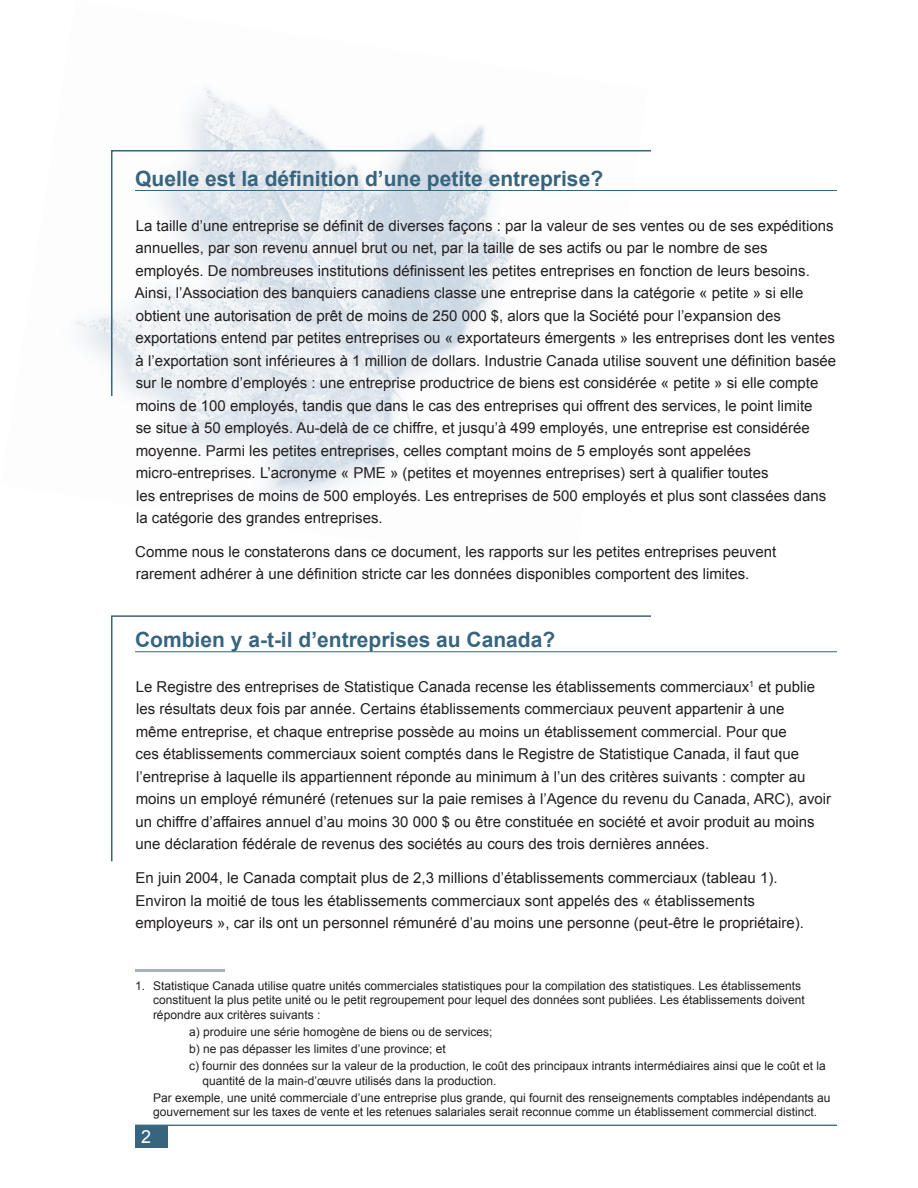
<style>
.page{position:relative;width:918px;height:1188px;background:#fff}
.page>*{position:absolute;margin:0;border:0;box-sizing:border-box;transform-origin:0 0}
.t1{font:700 21px "Arial";color:#37647e}
.t2{font:18px "Arial";color:#fff}
.t3{font:15px/22.5px "Arial";color:#231f20}
.t4{font:12px/17.2px "Arial";color:#231f20}
</style>
<div class="page">
<div style="left:135px;top:1125px;width:32px;height:23px;background:#37647e"></div>
<img style="left:75px;top:87px;width:410px;height:414px">
<svg style="left:110px;top:149px;width:541px;height:249px"></svg>
<hr style="left:135px;top:1125px;width:702px;height:1px;background:#386e8f">
<hr style="left:135px;top:190px;width:702px;height:1px;background:#37647e">
<hr style="left:135px;top:651px;width:702px;height:1px;background:#37647e">
<hr style="left:135px;top:969px;width:90px;height:3px;background:#a5afbd">
<svg style="left:111px;top:615px;width:541px;height:247px"></svg>
<h1 class="t1" style="left:135px;top:164px;width:469px">Quelle est la définition d’une petite entreprise?</h1>
<p class="t3" style="left:135px;top:214px;width:703px">La taille d’une entreprise se définit de diverses façons : par la valeur de ses ventes ou de ses expéditions annuelles, par son revenu annuel brut ou net, par la taille de ses actifs ou par le nombre de ses employés. De nombreuses institutions définissent les petites entreprises en fonction de leurs besoins.<br>Ainsi, l’Association des banquiers canadiens classe une entreprise dans la catégorie « petite » si elle obtient une autorisation de prêt de moins de 250 000 $, alors que la Société pour l’expansion des exportations entend par petites entreprises ou « exportateurs émergents » les entreprises dont les ventes à l’exportation sont inférieures à 1 million de dollars. Industrie Canada utilise souvent une définition basée sur le nombre d’employés : une entreprise productrice de biens est considérée « petite » si elle compte moins de 100 employés, tandis que dans le cas des entreprises qui offrent des services, le point limite<br>se situe à 50 employés. Au-delà de ce chiffre, et jusqu’à 499 employés, une entreprise est considérée moyenne. Parmi les petites entreprises, celles comptant moins de 5 employés sont appelées micro-entreprises. L’acronyme « PME » (petites et moyennes entreprises) sert à qualifier toutes<br>les entreprises de moins de 500 employés. Les entreprises de 500 employés et plus sont classées dans la catégorie des grandes entreprises.</p>
<p class="t3" style="left:135px;top:541px;width:643px">Comme nous le constaterons dans ce document, les rapports sur les petites entreprises peuvent rarement adhérer à une définition stricte car les données disponibles comportent des limites.</p>
<h1 class="t1" style="left:135px;top:626px;width:422px">Combien y a-t-il d’entreprises au Canada?</h1>
<p class="t3" style="left:136px;top:676px;width:697px">Le Registre des entreprises de Statistique Canada recense les établissements commerciaux<sup>1</sup> et publie les résultats deux fois par année. Certains établissements commerciaux peuvent appartenir à une<br>même entreprise, et chaque entreprise possède au moins un établissement commercial. Pour que<br>ces établissements commerciaux soient comptés dans le Registre de Statistique Canada, il faut que l’entreprise à laquelle ils appartiennent réponde au minimum à l’un des critères suivants : compter au moins un employé rémunéré (retenues sur la paie remises à l’Agence du revenu du Canada, ARC), avoir un chiffre d’affaires annuel d’au moins 30 000 $ ou être constituée en société et avoir produit au moins une déclaration fédérale de revenus des sociétés au cours des trois dernières années.</p>
<p class="t3" style="left:135px;top:867px;width:670px">En juin 2004, le Canada comptait plus de 2,3 millions d’établissements commerciaux (tableau 1).<br>Environ la moitié de tous les établissements commerciaux sont appelés des « établissements employeurs », car ils ont un personnel rémunéré d’au moins une personne (peut-être le propriétaire).</p>
<p class="t4" style="left:153px;top:979px;width:653px;line-height:14.2px;text-indent:-18px">1. Statistique Canada utilise quatre unités commerciales statistiques pour la compilation des statistiques. Les établissements constituent la plus petite unité ou le petit regroupement pour lequel des données sont publiées. Les établissements doivent répondre aux critères suivants :</p>
<p class="t4" style="left:189px;top:1023px;width:638px">a) produire une série homogène de biens ou de services;<br>b) ne pas dépasser les limites d’une province; et<br>c) fournir des données sur la valeur de la production, le coût des principaux intrants intermédiaires ainsi que le coût et la</p>
<p class="t4" style="left:153px;top:1072px;width:679px;text-indent:49px">quantité de la main-d’œuvre utilisés dans la production.<br>Par exemple, une unité commerciale d’une entreprise plus grande, qui fournit des renseignements comptables indépendants au</p>
<p class="t4" style="left:153px;top:1103px;width:666px">gouvernement sur les taxes de vente et les retenues salariales serait reconnue comme un établissement commercial distinct.</p>
<p class="t2" style="left:141px;top:1125px;width:12px">2</p>
</div>
